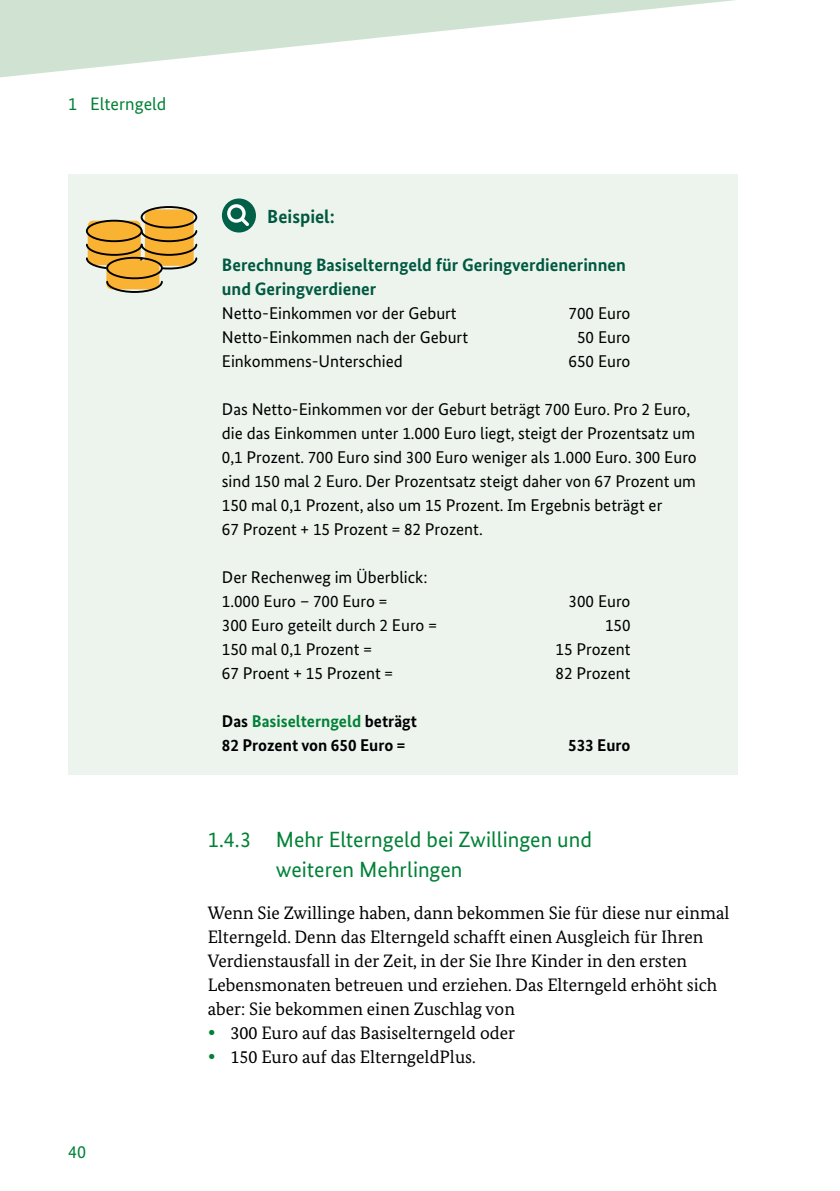
<style>
.page{position:relative;width:840px;height:1191px;background:#fff}
.page>*{position:absolute;margin:0;border:0;box-sizing:border-box;transform-origin:0 0}
.C-HL_C-03-H3-HL_3{font:22px/30px "Bundes Sans";color:#008136}
.C-B-box_B-04-HL4_Example_9_5{font:700 19px "Bundes Sans";color:#005840}
.D-Body_D-01_2-P-Fließtext_oA{font:18px/24px "Bundes Serif";color:#000}
.C-B-box_B-04-HL4_Example_9_5-2{font:700 18px/24px "Bundes Sans";color:#005840}
.t1{font:18px "Bundes Sans";color:#008136}
.C-B-box_B-05-P-Body_Example{font:17px/24px "Bundes Sans";color:#000}
.C-B-box_B-05-P-Body_Example_Rechn{font:17px "Bundes Sans";color:#000}
.C-B-box_B-05-P-Body_Example_Rechn-2{font:700 17px/24px "Bundes Sans";color:#000}
.s1{color:#008136}
</style>
<div class="page">
<svg style="left:0;top:0;width:735px;height:77px;fill:#d0e3d2"></svg>
<div style="left:68px;top:174px;width:669px;height:600px;background:#ecf4ed"></div>
<div style="left:222px;top:198px;width:34px;height:34px;background:#006048;border-radius:50%"></div>
<svg style="left:227px;top:204px;width:22px;height:22px"></svg>
<div style="left:145px;top:209px;width:48px;height:57px;background:#f9b232;border-radius:5px"></div>
<div style="left:140px;top:206px;width:57px;height:22px;border:2px solid #000;border-radius:50%"></div>
<svg style="left:88px;top:221px;width:53px;height:44px"></svg>
<div style="left:86px;top:220px;width:56px;height:22px;border:2px solid #000;border-radius:50%"></div>
<svg style="left:86px;top:229px;width:111px;height:41px"></svg>
<div style="left:106px;top:260px;width:53px;height:29px;background:#f9b232;border-radius:5px"></div>
<div style="left:106px;top:257px;width:57px;height:22px;border:2px solid #000;border-radius:50%"></div>
<svg style="left:106px;top:280px;width:57px;height:13px"></svg>
<p class="t1" style="left:68px;top:93px;width:100px">1 Elterngeld</p>
<p class="t1" style="left:68px;top:1141px;width:19px">40</p>
<h4 class="C-B-box_B-04-HL4_Example_9_5" style="left:267px;top:204px;width:69px">Beispiel:</h4>
<h4 class="C-B-box_B-04-HL4_Example_9_5-2" style="left:222px;top:252px;width:405px">Berechnung Basiselterngeld für Geringverdienerinnen und Geringverdiener</h4>
<p class="C-B-box_B-05-P-Body_Example_Rechn" style="left:222px;top:302px;width:236px">Netto-Einkommen vor der Geburt</p>
<p class="C-B-box_B-05-P-Body_Example_Rechn" style="left:568px;top:302px;width:63px">700 Euro</p>
<p class="C-B-box_B-05-P-Body_Example_Rechn" style="left:222px;top:326px;width:247px">Netto-Einkommen nach der Geburt</p>
<p class="C-B-box_B-05-P-Body_Example_Rechn" style="left:576px;top:326px;width:55px">50 Euro</p>
<p class="C-B-box_B-05-P-Body_Example_Rechn" style="left:222px;top:350px;width:182px">Einkommens-Unterschied</p>
<p class="C-B-box_B-05-P-Body_Example_Rechn" style="left:568px;top:350px;width:63px">650 Euro</p>
<p class="C-B-box_B-05-P-Body_Example" style="left:222px;top:396px;width:476px">Das Netto-Einkommen vor der Geburt beträgt 700 Euro. Pro 2 Euro, die das Einkommen unter 1.000 Euro liegt, steigt der Prozentsatz um 0,1 Prozent. 700 Euro sind 300 Euro weniger als 1.000 Euro. 300 Euro sind 150 mal 2 Euro. Der Prozentsatz steigt daher von 67 Prozent um 150 mal 0,1 Prozent, also um 15 Prozent. Im Ergebnis beträgt er<br>67 Prozent + 15 Prozent = 82 Prozent.</p>
<p class="C-B-box_B-05-P-Body_Example_Rechn" style="left:222px;top:566px;width:207px">Der Rechenweg im Überblick:</p>
<p class="C-B-box_B-05-P-Body_Example_Rechn" style="left:222px;top:590px;width:167px">1.000 Euro – 700 Euro =</p>
<p class="C-B-box_B-05-P-Body_Example_Rechn" style="left:568px;top:590px;width:63px">300 Euro</p>
<p class="C-B-box_B-05-P-Body_Example_Rechn" style="left:222px;top:614px;width:216px">300 Euro geteilt durch 2 Euro =</p>
<p class="C-B-box_B-05-P-Body_Example_Rechn" style="left:604px;top:614px;width:27px">150</p>
<p class="C-B-box_B-05-P-Body_Example_Rechn" style="left:222px;top:638px;width:151px">150 mal 0,1 Prozent =</p>
<p class="C-B-box_B-05-P-Body_Example_Rechn" style="left:555px;top:638px;width:76px">15 Prozent</p>
<p class="C-B-box_B-05-P-Body_Example_Rechn" style="left:222px;top:662px;width:173px">67 Proent + 15 Prozent =</p>
<p class="C-B-box_B-05-P-Body_Example_Rechn" style="left:555px;top:662px;width:76px">82 Prozent</p>
<p class="C-B-box_B-05-P-Body_Example_Rechn-2" style="left:222px;top:708px;width:196px">Das <span class="s1">Basiselterngeld</span> beträgt<br>82 Prozent von 650 Euro =</p>
<p class="C-B-box_B-05-P-Body_Example_Rechn-2" style="left:568px;top:732px;width:64px">533 Euro</p>
<h3 class="C-HL_C-03-H3-HL_3" style="left:276px;top:824px;width:317px;text-indent:-68px">1.4.3 Mehr Elterngeld bei Zwillingen und weiteren Mehrlingen</h3>
<p class="D-Body_D-01_2-P-Fließtext_oA" style="left:207px;top:900px;width:523px">Wenn Sie Zwillinge haben, dann bekommen Sie für diese nur einmal Elterngeld. Denn das Elterngeld schafft einen Ausgleich für Ihren Verdienstausfall in der Zeit, in der Sie Ihre Kinder in den ersten Lebensmonaten betreuen und erziehen. Das Elterngeld erhöht sich aber: Sie bekommen einen Zuschlag von</p>
<p class="D-Body_D-01_2-P-Fließtext_oA" style="left:207px;top:1020px;width:309px"><span class="s1">•</span> 300 Euro auf das Basiselterngeld oder</p>
<p class="D-Body_D-01_2-P-Fließtext_oA" style="left:207px;top:1044px;width:269px"><span class="s1">•</span> 150 Euro auf das ElterngeldPlus.</p>
</div>
